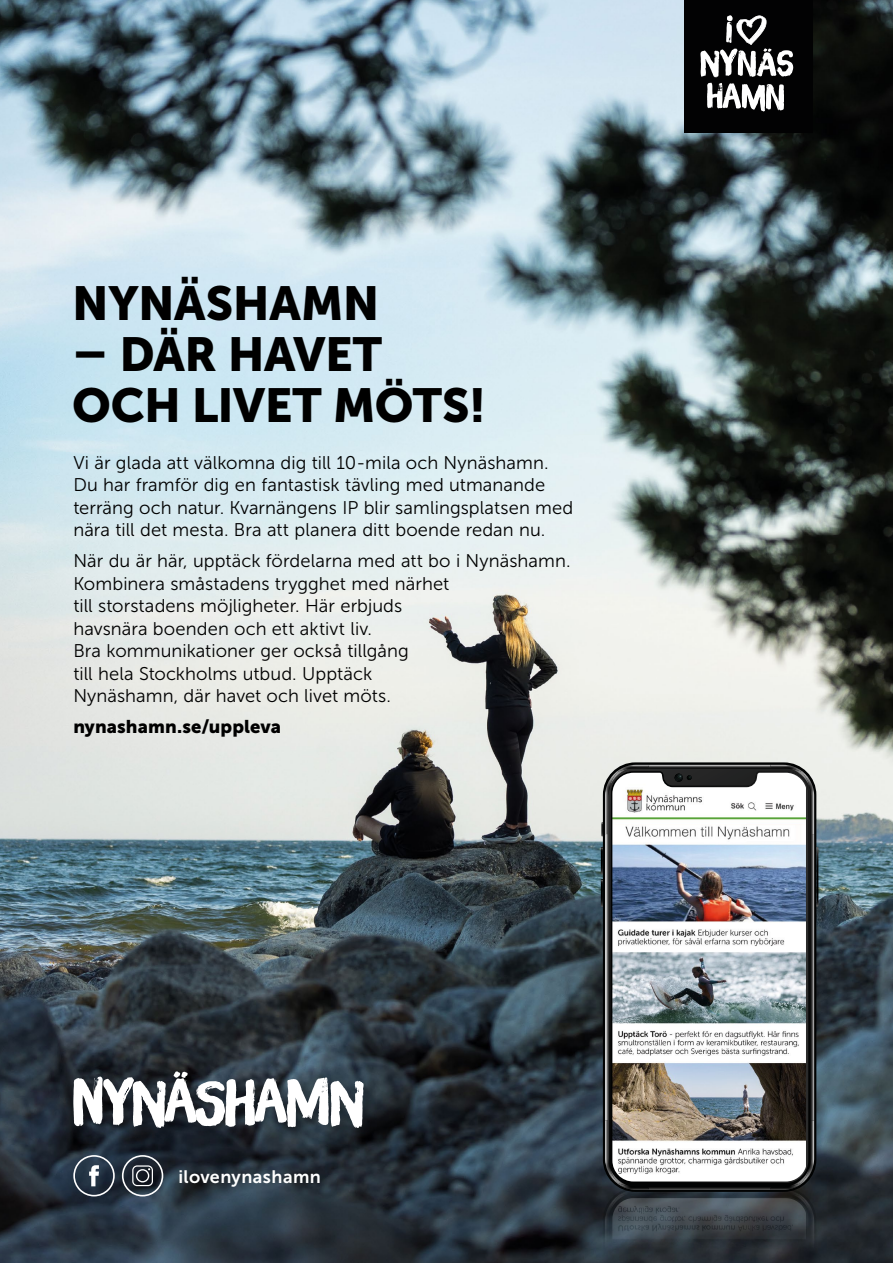
<style>
.page{position:relative;width:893px;height:1263px;background:#fff}
.page>*{position:absolute;margin:0;border:0;box-sizing:border-box;transform-origin:0 0}
.t1{font:47.4px/51.2px "Museo Sans 900";letter-spacing:-.01em;color:#000}
.t2{font:18.3px/22.5px "Museo Sans 300";letter-spacing:.005em;color:#000}
.t3{font:18.3px "Museo Sans 900";letter-spacing:.005em;color:#000}
.t4{font:18px "Museo Sans 700";letter-spacing:.025em;color:#fff}
</style>
<div class="page">
<img style="left:0;top:0;width:893px;height:1263px">
<svg style="left:73px;top:1155px;width:42px;height:41px;background:#4b5764"></svg>
<svg style="left:122px;top:1155px;width:41px;height:41px;background:#4a515a"></svg>
<div style="left:70px;top:1069px;width:306px;height:71px;background:#000;opacity:.35"></div>
<svg style="left:73px;top:1071px;width:291px;height:57px"></svg>
<svg style="left:609px;top:768px;width:201px;height:418px;background:#0f0f10"></svg>
<img style="left:649px;top:765px;width:121px;height:3px">
<svg style="left:603px;top:1188px;width:213px;height:75px;background:#343b40"></svg>
<svg style="left:601px;top:789px;width:8px;height:377px;background:#4d5052"></svg>
<img style="left:605px;top:766px;width:12px;height:2px">
<img style="left:617px;top:765px;width:32px;height:6px">
<img style="left:605px;top:768px;width:17px;height:66px">
<img style="left:605px;top:1186px;width:21px;height:2px">
<img style="left:622px;top:1183px;width:8px;height:3px">
<img style="left:605px;top:1120px;width:17px;height:66px">
<svg style="left:810px;top:789px;width:8px;height:377px;background:#35383a"></svg>
<img style="left:802px;top:766px;width:12px;height:2px">
<img style="left:770px;top:765px;width:32px;height:6px">
<img style="left:798px;top:768px;width:16px;height:66px">
<img style="left:793px;top:1186px;width:21px;height:2px">
<img style="left:789px;top:1183px;width:9px;height:3px">
<img style="left:798px;top:1120px;width:16px;height:66px">
<svg style="left:611px;top:771px;width:197px;height:412px;background:#292929"></svg>
<img style="left:612px;top:773px;width:194px;height:408px">
<div style="left:684px;top:0;width:128px;height:133px;background:#020203"></div>
<svg style="left:707px;top:83px;width:77px;height:28px"></svg>
<svg style="left:700px;top:15px;width:93px;height:62px"></svg>
<h1 class="t1" style="left:72px;top:278px;width:309px">NYNÄSHAMN</h1>
<h1 class="t1" style="left:72px;top:329px;width:415px">– DÄR HAVET<br>OCH LIVET MÖTS!</h1>
<p class="t2" style="left:73px;top:451px;width:501px">Vi är glada att välkomna dig till 10-mila och Nynäshamn.<br>Du har framför dig en fantastisk tävling med utmanande terräng och natur. Kvarnängens IP blir samlingsplatsen med nära till det mesta. Bra att planera ditt boende redan nu.</p>
<p class="t2" style="left:73px;top:550px;width:499px">När du är här, upptäck fördelarna med att bo i Nynäshamn.<br>Kombinera småstadens trygghet med närhet<br>till storstadens möjligheter. Här erbjuds<br>havsnära boenden och ett aktivt liv.<br>Bra kommunikationer ger också tillgång<br>till hela Stockholms utbud. Upptäck<br>Nynäshamn, där havet och livet möts.</p>
<p class="t3" style="left:73px;top:716px;width:209px">nynashamn.se/uppleva</p>
<p class="t4" style="left:178px;top:1167px;width:144px">ilovenynashamn</p>
</div>
